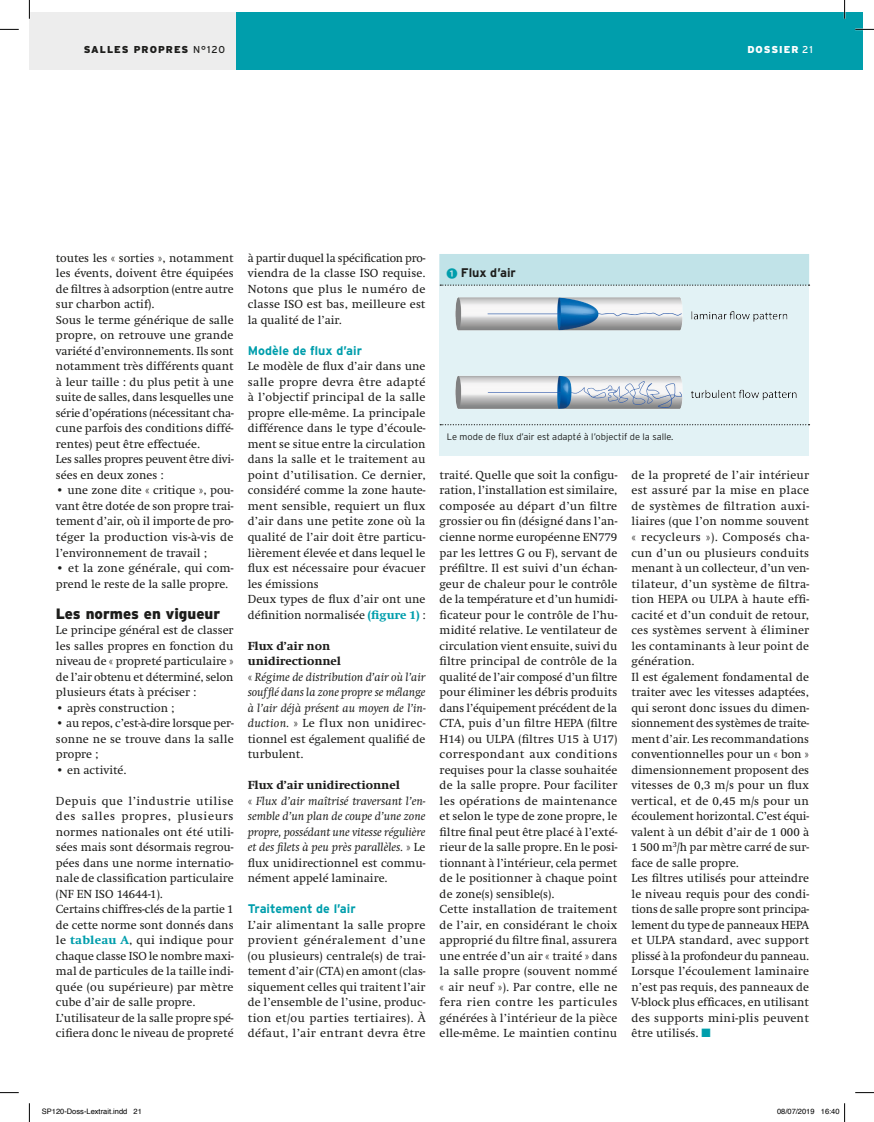
<style>
.page{position:relative;width:874px;height:1122px;background:#fff}
.page>*{position:absolute;margin:0;border:0;box-sizing:border-box;transform-origin:0 0}
.t1{font:900 15px "Interstate";color:#1d1d1b}
.t2{font:700 12.5px "Interstate";color:#009eac}
.t3{font:700 12.5px "Interstate";color:#1d1d1b}
.t4{font:12.12px/15.5px "Swift EF";color:#1d1d1b}
.t5{font:italic 12.12px/15.5px "Swift EF";color:#1d1d1b}
.t6{font:900 10px "Interstate";letter-spacing:.1em;color:#1d1d1b}
.t7{font:900 10px "Interstate";letter-spacing:.1em;color:#fff}
.t8{font:300 9.38px "Interstate";color:#1d1d1b}
.t9{font:7.5px "Helvetica";color:#000}
.s1{font-weight:400}
.s2{font-weight:800;color:#009eac}
.s3{font-weight:800;font-style:normal}
.s4{font-style:normal}
.s5{font-family:"UNIFAF Pictogrammes";font-weight:400;font-size:10px;color:#009eac}
.s6{color:#009eac}
</style>
<div class="page">
<div style="left:30px;top:12px;width:206px;height:57px;background:#ededed"></div>
<div style="left:236px;top:12px;width:626px;height:57px;background:#009eac"></div>
<div style="left:440px;top:254px;width:369px;height:202px;background:#e2f2f5"></div>
<div style="left:440px;top:254px;width:369px;height:31px;background:#c1e3e8"></div>
<svg style="left:440px;top:284px;width:369px;height:1px"></svg>
<svg style="left:440px;top:424px;width:369px;height:1px"></svg>
<img style="left:440px;top:285px;width:369px;height:124px">
<svg style="left:0;top:29px;width:19px;height:1px"></svg>
<svg style="left:855px;top:29px;width:19px;height:1px"></svg>
<svg style="left:0;top:1092px;width:19px;height:1px"></svg>
<svg style="left:855px;top:1092px;width:19px;height:1px"></svg>
<svg style="left:29px;top:0;width:1px;height:19px"></svg>
<svg style="left:29px;top:1103px;width:1px;height:19px"></svg>
<svg style="left:844px;top:0;width:1px;height:19px"></svg>
<svg style="left:844px;top:1103px;width:1px;height:19px"></svg>
<p class="t6" style="left:84px;top:43px;width:143px">SALLES PROPRES <span class="s1">N°120</span></p>
<p class="t7" style="left:747px;top:43px;width:67px">DOSSIER <span class="s1">21</span></p>
<p class="t4" style="left:56px;top:250px;width:179px">toutes les « sorties », notamment les évents, doivent être équipées de filtres à adsorption (entre autre sur charbon actif).<br>Sous le terme générique de salle propre, on retrouve une grande variété d’environnements. Ils sont notamment très différents quant à leur taille : du plus petit à une suite de salles, dans lesquelles une série d’opérations (nécessitant cha&shy;cune parfois des conditions diffé&shy;rentes) peut être effectuée.<br>Les salles propres peuvent être divi&shy;sées en deux zones :</p>
<p class="t4" style="left:56px;top:483px;width:179px;text-align:justify">• une zone dite « critique », pou&shy;vant être dotée de son propre trai&shy;tement d’air, où il importe de pro&shy;téger la production vis-à-vis de l’environnement de travail ;</p>
<p class="t4" style="left:56px;top:560px;width:179px">• et la zone générale, qui com&shy;prend le reste de la salle propre.</p>
<p class="t1" style="left:56px;top:605px;width:166px">Les normes en vigueur</p>
<p class="t4" style="left:56px;top:622px;width:179px;text-align:justify">Le principe général est de classer les salles propres en fonction du niveau de « propreté particulaire » de l’air obtenu et déterminé, selon plusieurs états à préciser :</p>
<p class="t4" style="left:56px;top:700px;width:120px">• après construction ;</p>
<p class="t4" style="left:56px;top:715px;width:179px;text-align:justify">• au repos, c’est-à-dire lorsque per&shy;sonne ne se trouve dans la salle propre ;</p>
<p class="t4" style="left:56px;top:762px;width:72px">• en activité.</p>
<p class="t4" style="left:56px;top:793px;width:179px">Depuis que l’industrie utilise des salles propres, plusieurs normes nationales ont été utili&shy;sées mais sont désormais regrou&shy;pées dans une norme internatio&shy;nale de classification particulaire (NF EN ISO 14644-1).<br>Certains chiffres-clés de la partie 1 de cette norme sont donnés dans le <span class="s2">tableau A</span>, qui indique pour chaque classe ISO le nombre maxi&shy;mal de particules de la taille indi&shy;quée (ou supérieure) par mètre cube d’air de salle propre.<br>L’utilisateur de la salle propre spé&shy;cifiera donc le niveau de propreté</p>
<p class="t4" style="left:248px;top:250px;width:179px;text-align:justify">à partir duquel la spécification pro&shy;viendra de la classe ISO requise.<br>Notons que plus le numéro de classe ISO est bas, meilleure est la qualité de l’air.</p>
<p class="t2" style="left:248px;top:344px;width:116px">Modèle de flux d’air</p>
<p class="t4" style="left:248px;top:359px;width:179px">Le modèle de flux d’air dans une salle propre devra être adapté à l’objectif principal de la salle propre elle-même. La principale différence dans le type d’écoule&shy;ment se situe entre la circulation dans la salle et le traitement au point d’utilisation. Ce dernier, considéré comme la zone haute&shy;ment sensible, requiert un flux d’air dans une petite zone où la qualité de l’air doit être particu&shy;lièrement élevée et dans lequel le flux est nécessaire pour évacuer les émissions<br>Deux types de flux d’air ont une définition normalisée <span class="s2">(figure 1)</span> :</p>
<p class="t5" style="left:248px;top:638px;width:179px"><span class="s3">Flux d’air non unidirectionnel<br></span><span class="s4">«</span> Régime de distribution d’air où l’air soufflé dans la zone propre se mélange à l’air déjà présent au moyen de l’in&shy;duction. <span class="s4">» Le flux non unidirec&shy;tionnel est également qualifié de turbulent.</span></p>
<p class="t5" style="left:248px;top:777px;width:179px"><span class="s3">Flux d’air unidirectionnel<br></span><span class="s4">«</span> Flux d’air maîtrisé traversant l’en&shy;semble d’un plan de coupe d’une zone propre, possédant une vitesse régulière et des filets à peu près parallèles. <span class="s4">» Le flux unidirectionnel est commu&shy;nément appelé laminaire.</span></p>
<p class="t2" style="left:248px;top:902px;width:109px">Traitement de l’air</p>
<p class="t4" style="left:248px;top:917px;width:179px;text-align:justify">L’air alimentant la salle propre provient généralement d’une (ou plusieurs) centrale(s) de trai&shy;tement d’air (CTA) en amont (clas&shy;siquement celles qui traitent l’air de l’ensemble de l’usine, produc&shy;tion et/ou parties tertiaires). À défaut, l’air entrant devra être</p>
<p class="t3" style="left:447px;top:266px;width:71px"><span class="s5">1</span> Flux d’air</p>
<p class="t8" style="left:447px;top:432px;width:228px">Le mode de flux d’air est adapté à l’objectif de la salle.</p>
<p class="t4" style="left:440px;top:467px;width:179px">traité. Quelle que soit la configu&shy;ration, l’installation est similaire, composée au départ d’un filtre grossier ou fin (désigné dans l’an&shy;cienne norme européenne EN779 par les lettres G ou F), servant de préfiltre. Il est suivi d’un échan&shy;geur de chaleur pour le contrôle de la température et d’un humidi&shy;ficateur pour le contrôle de l’hu&shy;midité relative. Le ventilateur de circulation vient ensuite, suivi du filtre principal de contrôle de la qualité de l’air composé d’un filtre pour éliminer les débris produits dans l’équipement précédent de la CTA, puis d’un filtre HEPA (filtre H14) ou ULPA (filtres U15 à U17) correspondant aux conditions requises pour la classe souhaitée de la salle propre. Pour faciliter les opérations de maintenance et selon le type de zone propre, le filtre final peut être placé à l’exté&shy;rieur de la salle propre. En le posi&shy;tionnant à l’intérieur, cela permet de le positionner à chaque point de zone(s) sensible(s).<br>Cette installation de traitement de l’air, en considérant le choix approprié du filtre final, assurera une entrée d’un air « traité » dans la salle propre (souvent nommé « air neuf »). Par contre, elle ne fera rien contre les particules générées à l’intérieur de la pièce elle-même. Le maintien continu</p>
<p class="t4" style="left:631px;top:467px;width:179px">de la propreté de l’air intérieur est assuré par la mise en place de systèmes de filtration auxi&shy;liaires (que l’on nomme souvent « recycleurs »). Composés cha&shy;cun d’un ou plusieurs conduits menant à un collecteur, d’un ven&shy;tilateur, d’un système de filtra&shy;tion HEPA ou ULPA à haute effi&shy;cacité et d’un conduit de retour, ces systèmes servent à éliminer les contaminants à leur point de génération.<br>Il est également fondamental de traiter avec les vitesses adaptées, qui seront donc issues du dimen&shy;sionnement des systèmes de traite&shy;ment d’air. Les recommandations conventionnelles pour un « bon » dimensionnement proposent des vitesses de 0,3 m/s pour un flux vertical, et de 0,45 m/s pour un écoulement horizontal. C’est équi&shy;valent à un débit d’air de 1 000 à<br>1 500 m<sup>3</sup>/h par mètre carré de sur&shy;face de salle propre.<br>Les filtres utilisés pour atteindre le niveau requis pour des condi&shy;tions de salle propre sont principa&shy;lement du type de panneaux HEPA et ULPA standard, avec support plissé à la profondeur du panneau.<br>Lorsque l’écoulement laminaire n’est pas requis, des panneaux de<br>V-block plus efficaces, en utilisant des supports mini-plis peuvent être utilisés. <span class="s6">■</span></p>
<p class="t9" style="left:42px;top:1105px;width:102px">SP120-Doss-Lextrait.indd 21</p>
<p class="t9" style="left:777px;top:1105px;width:64px">08/07/2019 16:40</p>
</div>
